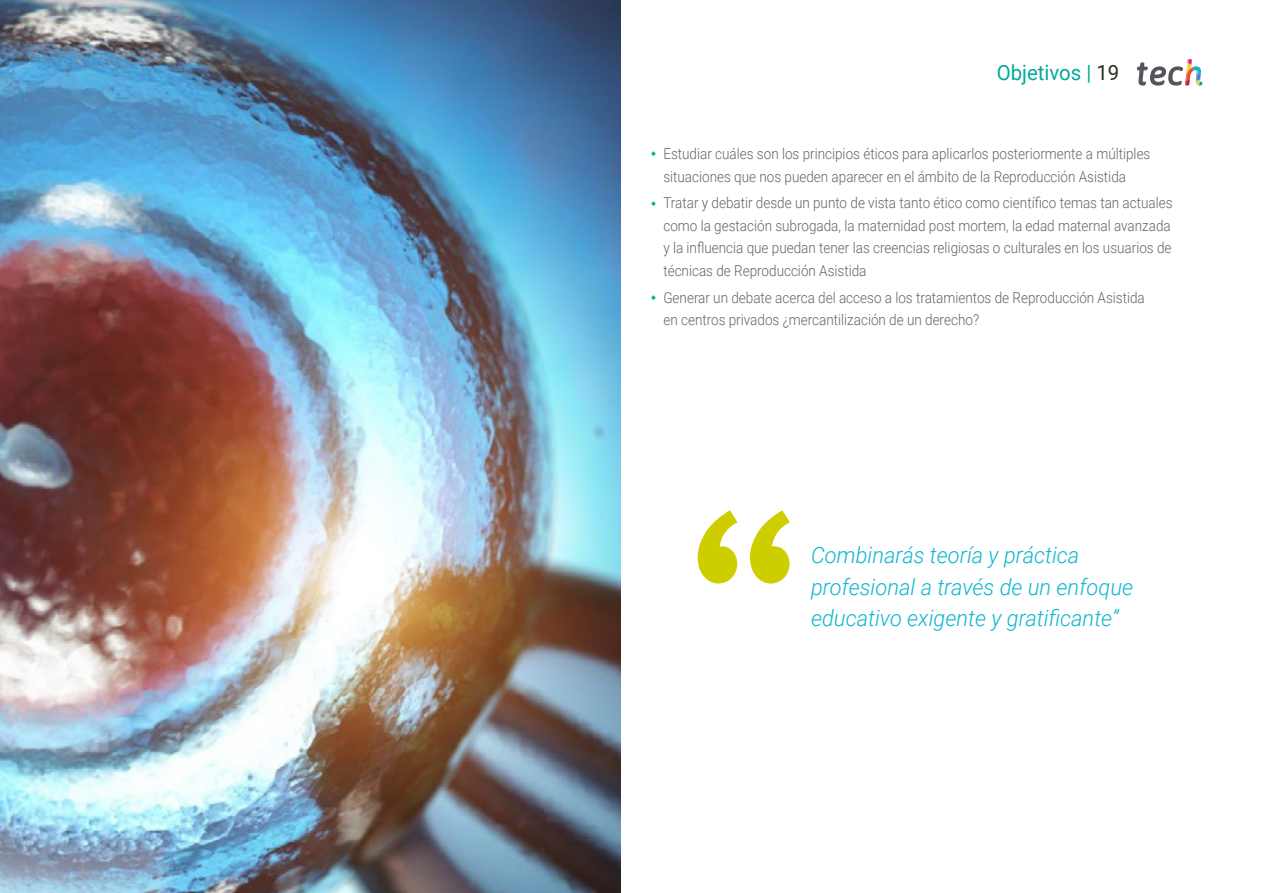
<style>
.page{position:relative;width:1263px;height:893px;background:#fff}
.page>*{position:absolute;margin:0;border:0;box-sizing:border-box;transform-origin:0 0}
.t1{font:italic 300 22.5px/31.5px "Roboto";color:#0fb6cf}
.t2{font:21px "Roboto";color:#00aa97}
.t3{font:300 15px/22.5px "Roboto";color:#61646a;scale:.9 1}
.s1{color:#312e20}
</style>
<div class="page">
<svg style="left:1137px;top:59px;width:65px;height:27px"></svg>
<img style="left:0;top:0;width:621px;height:893px">
<svg style="left:698px;top:510px;width:92px;height:73px"></svg>
<h2 class="t2" style="left:997px;top:57px;width:124px">Objetivos | <span class="s1">19</span></h2>
<p class="t3" style="left:663px;top:142px;width:543px">Estudiar cuáles son los principios éticos para aplicarlos posteriormente a múltiples situaciones que nos pueden aparecer en el ámbito de la Reproducción Asistida</p>
<p class="t3" style="left:663px;top:191px;width:567px">Tratar y debatir desde un punto de vista tanto ético como científico temas tan actuales como la gestación subrogada, la maternidad post mortem, la edad maternal avanzada y la influencia que puedan tener las creencias religiosas o culturales en los usuarios de técnicas de Reproducción Asistida</p>
<p class="t3" style="left:663px;top:285px;width:536px">Generar un debate acerca del acceso a los tratamientos de Reproducción Asistida en centros privados ¿mercantilización de un derecho?</p>
<h1 class="t1" style="left:811px;top:539px;width:324px">Combinarás teoría y práctica profesional a través de un enfoque educativo exigente y gratificante”</h1>
</div>
